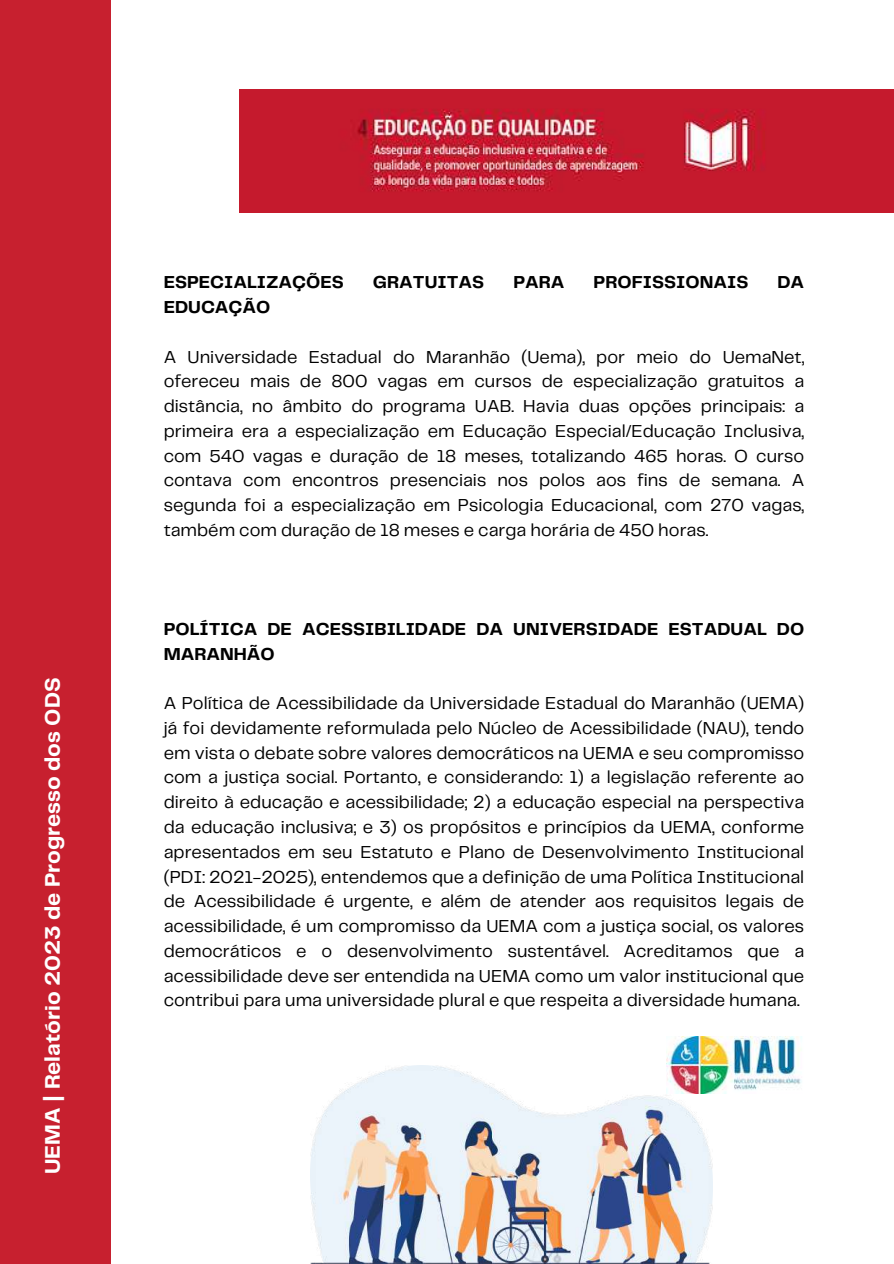
<style>
.page{position:relative;width:894px;height:1264px;background:#fff}
.page>*{position:absolute;margin:0;border:0;box-sizing:border-box;transform-origin:0 0}
.t1{font:700 21.9px "Telegraf";color:#fff}
.t2{font:18px/24.8px "Telegraf";color:#000;text-align:justify}
.t3{font:700 18px/24.8px "Telegraf";color:#000}
</style>
<div class="page">
<div style="left:0;top:0;width:110px;height:1263px;background:#c7202f"></div>
<img style="left:239px;top:89px;width:654px;height:123px">
<img style="left:311px;top:1065px;width:401px;height:197px">
<img style="left:666px;top:1036px;width:136px;height:57px">
<p class="t1" style="left:43px;top:1174px;width:498px;rotate:-90deg">UEMA | Relatório 2023 de Progresso dos ODS</p>
<p class="t3" style="left:164px;top:271px;width:182px">ESPECIALIZAÇÕES</p>
<p class="t3" style="left:373px;top:271px;width:113px">GRATUITAS</p>
<p class="t3" style="left:513px;top:271px;width:53px">PARA</p>
<p class="t3" style="left:593px;top:271px;width:156px">PROFISSIONAIS</p>
<p class="t3" style="left:777px;top:271px;width:28px">DA</p>
<p class="t3" style="left:164px;top:295px;width:108px">EDUCAÇÃO</p>
<p class="t2" style="left:164px;top:345px;width:642px">A Universidade Estadual do Maranhão (Uema), por meio do UemaNet, ofereceu mais de 800 vagas em cursos de especialização gratuitos a distância, no âmbito do programa UAB. Havia duas opções principais: a primeira era a especialização em Educação Especial/Educação Inclusiva, com 540 vagas e duração de 18 meses, totalizando 465 horas. O curso contava com encontros presenciais nos polos aos fins de semana. A segunda foi a especialização em Psicologia Educacional, com 270 vagas, também com duração de 18 meses e carga horária de 450 horas.</p>
<p class="t3" style="left:164px;top:617px;width:642px">POLÍTICA DE ACESSIBILIDADE DA UNIVERSIDADE ESTADUAL DO<br>MARANHÃO</p>
<p class="t2" style="left:164px;top:691px;width:642px">A Política de Acessibilidade da Universidade Estadual do Maranhão (UEMA) já foi devidamente reformulada pelo Núcleo de Acessibilidade (NAU), tendo em vista o debate sobre valores democráticos na UEMA e seu compromisso com a justiça social. Portanto, e considerando: 1) a legislação referente ao direito à educação e acessibilidade; 2) a educação especial na perspectiva da educação inclusiva; e 3) os propósitos e princípios da UEMA, conforme apresentados em seu Estatuto e Plano de Desenvolvimento Institucional (PDI: 2021-2025), entendemos que a definição de uma Política Institucional de Acessibilidade é urgente, e além de atender aos requisitos legais de acessibilidade, é um compromisso da UEMA com a justiça social, os valores democráticos e o desenvolvimento sustentável. Acreditamos que a acessibilidade deve ser entendida na UEMA como um valor institucional que contribui para uma universidade plural e que respeita a diversidade humana.</p>
</div>
